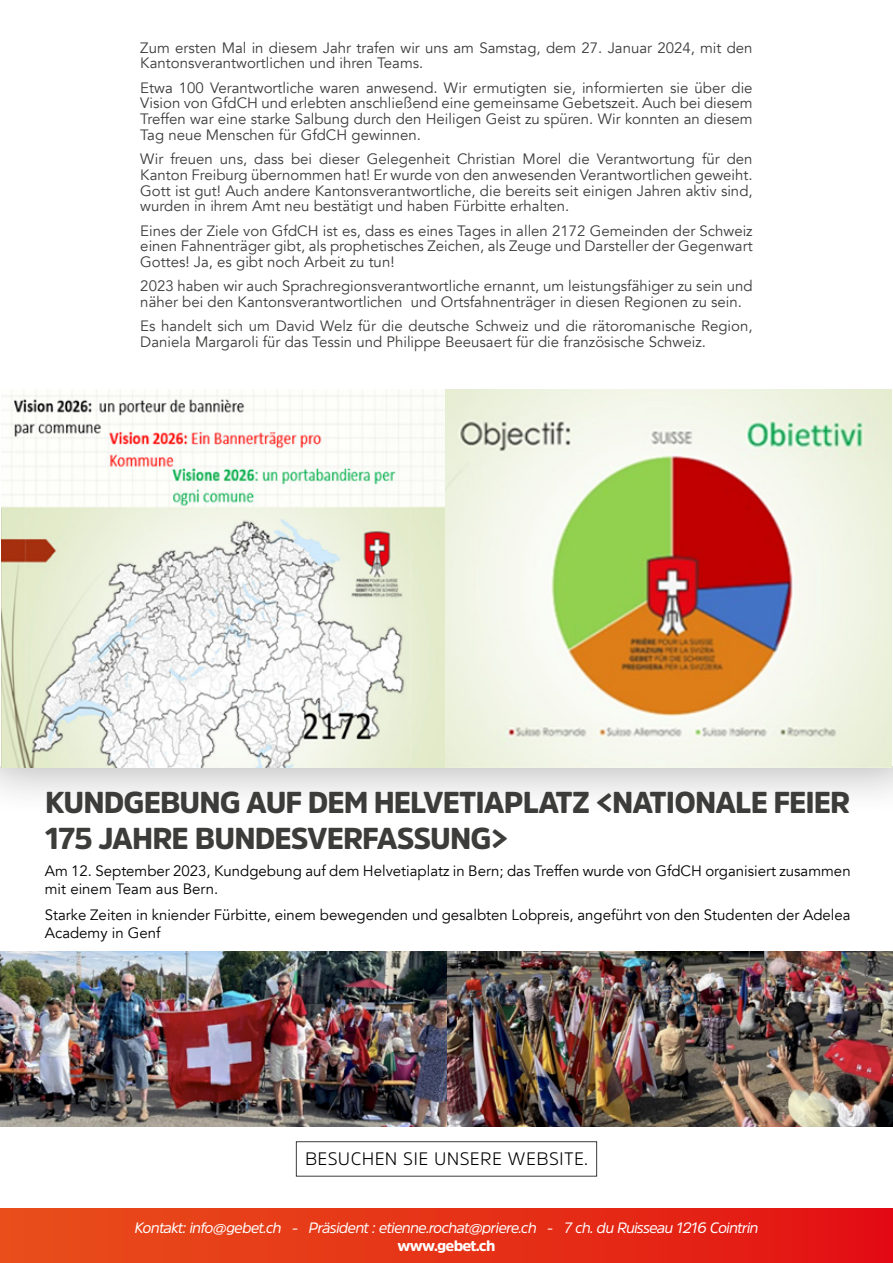
<style>
.page{position:relative;width:893px;height:1263px;background:#fff}
.page>*{position:absolute;margin:0;border:0;box-sizing:border-box;transform-origin:0 0}
.t1{font:900 30px/36px "Amsi Pro";letter-spacing:-.03em;color:#3c3c3b}
.t2{font:300 18px "Amsi Pro";letter-spacing:.02em;color:#000}
.t3{font:15px/15.8px "Avenir";color:#3c3c3b}
.t4{font:15px/18px "Avenir";color:#000}
.t5{font:italic 15px "Amsi Pro";letter-spacing:-.05em;color:#fff}
.t6{font:900 15px "Amsi Pro";letter-spacing:-.05em;color:#fff}
</style>
<div class="page">
<div style="left:0;top:0;width:893px;height:819px;background:#000;opacity:.35"></div>
<div style="left:0;top:0;width:893px;height:766px;background:#fff"></div>
<div style="left:0;top:1209px;width:893px;height:54px;background:linear-gradient(to right,#e9511b,#e31113)"></div>
<hr style="left:0;top:1209px;width:1px;height:54px;background:#e94e1b">
<div style="left:296px;top:1141px;width:301px;height:35px;border:1px solid #3c3c3b"></div>
<img style="left:2px;top:389px;width:443px;height:378px">
<img style="left:445px;top:389px;width:446px;height:378px">
<img style="left:1px;top:952px;width:892px;height:174px">
<p class="t3" style="left:140px;top:40px;width:614px">Zum ersten Mal in diesem Jahr trafen wir uns am Samstag, dem 27. Januar 2024, mit den<br>Kantonsverantwortlichen und ihren Teams.</p>
<p class="t3" style="left:140px;top:80px;width:614px;text-align:justify">Etwa 100 Verantwortliche waren anwesend. Wir ermutigten sie, informierten sie über die Vision von GfdCH und erlebten anschließend eine gemeinsame Gebetszeit. Auch bei diesem Treffen war eine starke Salbung durch den Heiligen Geist zu spüren. Wir konnten an diesem Tag neue Menschen für GfdCH gewinnen.</p>
<p class="t3" style="left:140px;top:151px;width:614px;text-align:justify">Wir freuen uns, dass bei dieser Gelegenheit Christian Morel die Verantwortung für den Kanton Freiburg übernommen hat! Er wurde von den anwesenden Verantwortlichen geweiht.<br>Gott ist gut! Auch andere Kantonsverantwortliche, die bereits seit einigen Jahren aktiv sind, wurden in ihrem Amt neu bestätigt und haben Fürbitte erhalten.</p>
<p class="t3" style="left:140px;top:223px;width:614px;text-align:justify">Eines der Ziele von GfdCH ist es, dass es eines Tages in allen 2172 Gemeinden der Schweiz einen Fahnenträger gibt, als prophetisches Zeichen, als Zeuge und Darsteller der Gegenwart Gottes! Ja, es gibt noch Arbeit zu tun!</p>
<p class="t3" style="left:140px;top:279px;width:614px">2023 haben wir auch Sprachregionsverantwortliche ernannt, um leistungsfähiger zu sein und näher bei den Kantonsverantwortlichen und Ortsfahnenträger in diesen Regionen zu sein.</p>
<p class="t3" style="left:140px;top:319px;width:614px">Es handelt sich um David Welz für die deutsche Schweiz und die rätoromanische Region,<br>Daniela Margaroli für das Tessin und Philippe Beeusaert für die französische Schweiz.</p>
<h1 class="t1" style="left:45px;top:784px;width:807px">KUNDGEBUNG AUF DEM HELVETIAPLATZ &lt;NATIONALE FEIER<br>175 JAHRE BUNDESVERFASSUNG&gt;</h1>
<p class="t4" style="left:45px;top:862px;width:807px">Am 12. September 2023, Kundgebung auf dem Helvetiaplatz in Bern; das Treffen wurde von GfdCH organisiert zusammen mit einem Team aus Bern.</p>
<p class="t4" style="left:45px;top:906px;width:807px">Starke Zeiten in kniender Fürbitte, einem bewegenden und gesalbten Lobpreis, angeführt von den Studenten der Adelea<br>Academy in Genf</p>
<p class="t2" style="left:305px;top:1146px;width:285px">BESUCHEN SIE UNSERE WEBSITE.</p>
<p class="t5" style="left:134px;top:1218px;width:625px">Kontakt: info@gebet.ch - Präsident : etienne.rochat@priere.ch - 7 ch. du Ruisseau 1216 Cointrin</p>
<p class="t6" style="left:398px;top:1236px;width:99px">www.gebet.ch</p>
</div>
